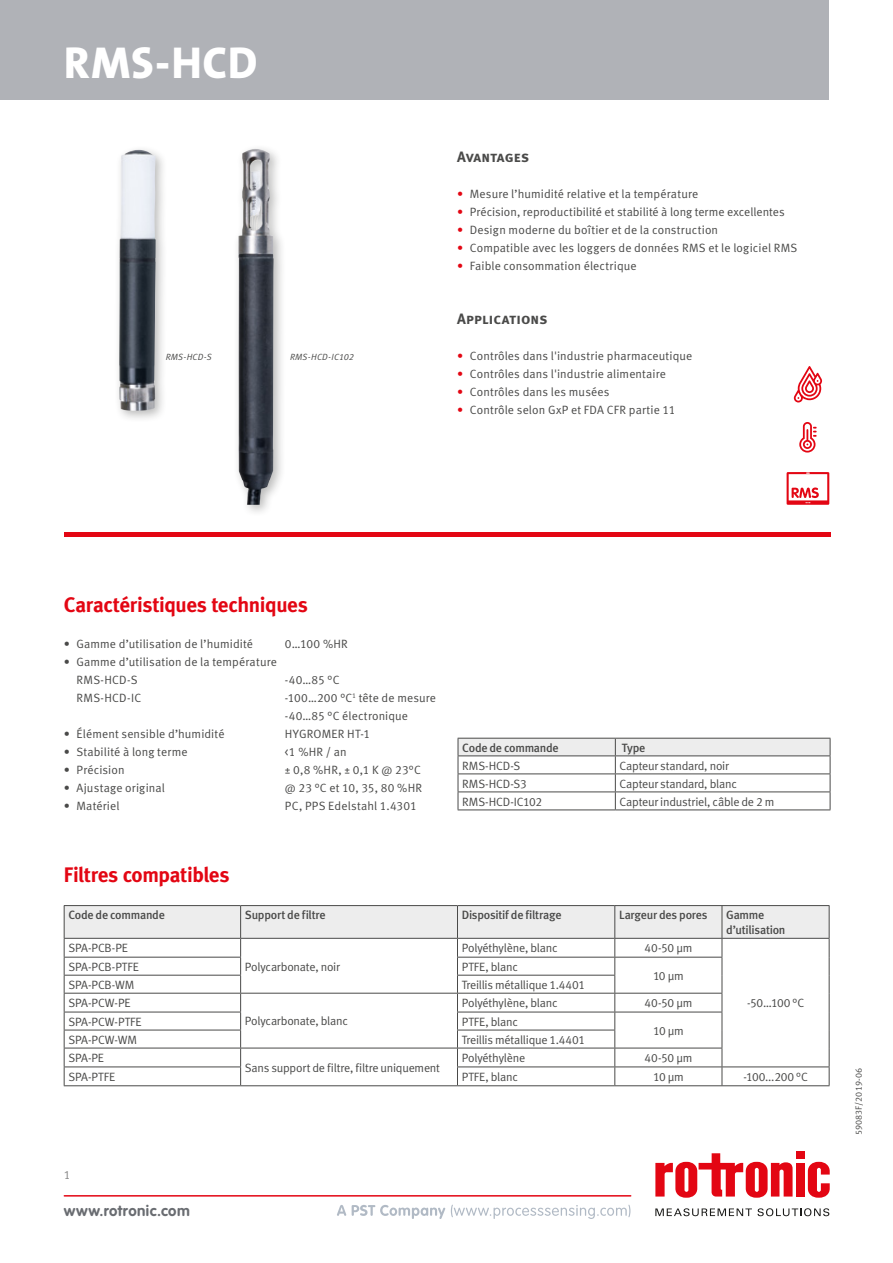
<style>
.page{position:relative;width:893px;height:1263px;background:#fff}
.page>*{position:absolute;margin:0;border:0;box-sizing:border-box;transform-origin:0 0}
.t1{font:800 45px "The Mix B8";letter-spacing:.015em;color:#fff}
.t2{font:21px "Meta Bold LF";letter-spacing:-.02em;color:#e30613}
.t3{font:15px "Meta Bold LF Caps";letter-spacing:.01em;color:#4a4a49}
.t4{font:700 15px "VAG Rounded";letter-spacing:.03em;color:#696c71}
.t5{font:12px/18px "Meta Normal LF";letter-spacing:.005em;color:#4a4a49}
.t6{font:12px "Meta Normal LF";letter-spacing:-.02em;color:#4a4a49}
.t7{font:12px/15px "Meta Medium LF";letter-spacing:-.02em;color:#4a4a49}
.t8{font:12px "Meta Normal LF";letter-spacing:-.015em;color:#4a4a49}
.t9{font:12px "Meta Normal LF";color:#878787}
.t10{font:italic 9px "Meta Normal LF";letter-spacing:.025em;color:#4a4a49}
.t11{font:9px "Meta Normal LF";letter-spacing:.01em;color:#4a4a49}
.s1{color:#e30613}
</style>
<div class="page">
<hr style="left:64px;top:1195px;width:567px;height:1px;background:#e30613">
<div style="left:796px;top:1163px;width:8px;height:33px;background:#e30613"></div>
<svg style="left:808px;top:1162px;width:22px;height:36px"></svg>
<div style="left:796px;top:1151px;width:8px;height:8px;background:#e30613"></div>
<svg style="left:655px;top:1153px;width:138px;height:45px"></svg>
<svg style="left:655px;top:1208px;width:97px;height:8px"></svg>
<svg style="left:758px;top:1208px;width:71px;height:8px"></svg>
<div style="left:0;top:0;width:829px;height:99px;background:#b0b2b7"></div>
<svg style="left:337px;top:1205px;width:293px;height:14px"></svg>
<hr style="left:64px;top:532px;width:766px;height:4px;background:#e30613">
<div style="left:113px;top:144px;width:55px;height:279px;background:#1d1d1b;opacity:.3"></div>
<img style="left:119px;top:150px;width:37px;height:261px">
<div style="left:233px;top:143px;width:53px;height:374px;background:#1d1d1b;opacity:.3"></div>
<img style="left:238px;top:149px;width:36px;height:356px">
<hr style="left:241px;top:1085px;width:216px;height:1px;background:#4a4a49">
<hr style="left:64px;top:1085px;width:177px;height:1px;background:#4a4a49">
<hr style="left:615px;top:1085px;width:107px;height:1px;background:#4a4a49">
<hr style="left:722px;top:1085px;width:107px;height:1px;background:#4a4a49">
<hr style="left:457px;top:1085px;width:158px;height:1px;background:#4a4a49">
<svg style="left:64px;top:905px;width:766px;height:180px"></svg>
<hr style="left:458px;top:809px;width:157px;height:1px;background:#4a4a49">
<svg style="left:458px;top:738px;width:373px;height:71px"></svg>
<hr style="left:615px;top:809px;width:215px;height:1px;background:#4a4a49">
<svg style="left:794px;top:366px;width:28px;height:36px"></svg>
<svg style="left:787px;top:472px;width:42px;height:33px"></svg>
<svg style="left:799px;top:422px;width:18px;height:31px"></svg>
<h1 class="t1" style="left:64px;top:39px;width:195px">RMS-HCD</h1>
<p class="t10" style="left:166px;top:351px;width:48px">RMS-HCD-S</p>
<p class="t10" style="left:290px;top:351px;width:65px">RMS-HCD-IC102</p>
<p class="t3" style="left:457px;top:147px;width:74px">Avantages</p>
<p class="t5" style="left:457px;top:185px;width:243px"><span class="s1">•</span> Mesure l’humidité relative et la température</p>
<p class="t5" style="left:457px;top:203px;width:329px"><span class="s1">•</span> Précision, reproductibilité et stabilité à long terme excellentes</p>
<p class="t5" style="left:457px;top:221px;width:263px"><span class="s1">•</span> Design moderne du boîtier et de la construction</p>
<p class="t5" style="left:457px;top:239px;width:342px"><span class="s1">•</span> Compatible avec les loggers de données RMS et le logiciel RMS</p>
<p class="t5" style="left:457px;top:257px;width:181px"><span class="s1">•</span> Faible consommation électrique</p>
<p class="t3" style="left:457px;top:309px;width:92px">Applications</p>
<p class="t5" style="left:457px;top:347px;width:237px"><span class="s1">•</span> Contrôles dans l'industrie pharmaceutique</p>
<p class="t5" style="left:457px;top:365px;width:210px"><span class="s1">•</span> Contrôles dans l'industrie alimentaire</p>
<p class="t5" style="left:457px;top:383px;width:154px"><span class="s1">•</span> Contrôles dans les musées</p>
<p class="t5" style="left:457px;top:401px;width:220px"><span class="s1">•</span> Contrôle selon GxP et FDA CFR partie 11</p>
<h2 class="t2" style="left:64px;top:591px;width:246px">Caractéristiques techniques</h2>
<p class="t5" style="left:64px;top:635px;width:191px">• Gamme d’utilisation de l’humidité</p>
<p class="t5" style="left:285px;top:635px;width:64px">0…100 %HR</p>
<p class="t5" style="left:77px;top:653px;width:202px;text-indent:-13px">• Gamme d’utilisation de la température<br>RMS-HCD-S</p>
<p class="t5" style="left:285px;top:671px;width:56px">-40…85 °C</p>
<p class="t5" style="left:77px;top:689px;width:66px">RMS-HCD-IC</p>
<p class="t5" style="left:285px;top:689px;width:153px">-100…200 °C<sup>1</sup> tête de mesure -40…85 °C électronique</p>
<p class="t5" style="left:64px;top:725px;width:162px">• Élément sensible d’humidité</p>
<p class="t5" style="left:285px;top:725px;width:87px">HYGROMER HT-1</p>
<p class="t5" style="left:64px;top:743px;width:125px">• Stabilité à long terme</p>
<p class="t5" style="left:285px;top:743px;width:63px">&lt;1 %HR / an</p>
<p class="t5" style="left:64px;top:761px;width:62px">• Précision</p>
<p class="t5" style="left:285px;top:761px;width:137px">± 0,8 %HR, ± 0,1 K @ 23°C</p>
<p class="t5" style="left:64px;top:779px;width:103px">• Ajustage original</p>
<p class="t5" style="left:285px;top:779px;width:139px">@ 23 °C et 10, 35, 80 %HR</p>
<p class="t5" style="left:64px;top:797px;width:57px">• Matériel</p>
<p class="t5" style="left:285px;top:797px;width:133px">PC, PPS Edelstahl 1.4301</p>
<p class="t7" style="left:462px;top:740px;width:98px">Code de commande</p>
<p class="t7" style="left:622px;top:740px;width:25px">Type</p>
<p class="t5" style="left:462px;top:756px;width:60px">RMS-HCD-S</p>
<p class="t6" style="left:620px;top:758px;width:111px">Capteur standard, noir</p>
<p class="t5" style="left:462px;top:774px;width:66px">RMS-HCD-S3</p>
<p class="t6" style="left:620px;top:776px;width:119px">Capteur standard, blanc</p>
<p class="t8" style="left:462px;top:794px;width:81px">RMS-HCD-IC102</p>
<p class="t6" style="left:620px;top:794px;width:156px">Capteur industriel, câble de 2 m</p>
<h2 class="t2" style="left:64px;top:861px;width:167px">Filtres compatibles</h2>
<p class="t7" style="left:68px;top:908px;width:98px">Code de commande</p>
<p class="t7" style="left:245px;top:908px;width:82px">Support de filtre</p>
<p class="t7" style="left:462px;top:908px;width:101px">Dispositif de filtrage</p>
<p class="t7" style="left:619px;top:908px;width:90px">Largeur des pores</p>
<p class="t7" style="left:726px;top:908px;width:61px">Gamme d’utilisation</p>
<p class="t5" style="left:68px;top:939px;width:61px">SPA-PCB-PE</p>
<p class="t6" style="left:245px;top:959px;width:96px">Polycarbonate, noir</p>
<p class="t8" style="left:462px;top:941px;width:97px">Polyéthylène, blanc</p>
<p class="t5" style="left:644px;top:939px;width:49px">40-50 μm</p>
<p class="t5" style="left:68px;top:957px;width:72px">SPA-PCB-PTFE</p>
<p class="t8" style="left:462px;top:960px;width:58px">PTFE, blanc</p>
<p class="t5" style="left:653px;top:966px;width:32px">10 μm</p>
<p class="t5" style="left:68px;top:975px;width:67px">SPA-PCB-WM</p>
<p class="t6" style="left:462px;top:978px;width:125px">Treillis métallique 1.4401</p>
<p class="t5" style="left:68px;top:994px;width:64px">SPA-PCW-PE</p>
<p class="t6" style="left:245px;top:1014px;width:104px">Polycarbonate, blanc</p>
<p class="t8" style="left:462px;top:996px;width:97px">Polyéthylène, blanc</p>
<p class="t5" style="left:644px;top:994px;width:49px">40-50 μm</p>
<p class="t5" style="left:747px;top:994px;width:59px">-50…100 °C</p>
<p class="t5" style="left:68px;top:1012px;width:75px">SPA-PCW-PTFE</p>
<p class="t8" style="left:462px;top:1015px;width:58px">PTFE, blanc</p>
<p class="t5" style="left:653px;top:1021px;width:32px">10 μm</p>
<p class="t5" style="left:68px;top:1030px;width:70px">SPA-PCW-WM</p>
<p class="t6" style="left:462px;top:1033px;width:125px">Treillis métallique 1.4401</p>
<p class="t5" style="left:68px;top:1049px;width:37px">SPA-PE</p>
<p class="t6" style="left:245px;top:1060px;width:197px">Sans support de filtre, filtre uniquement</p>
<p class="t8" style="left:462px;top:1051px;width:65px">Polyéthylène</p>
<p class="t5" style="left:644px;top:1049px;width:49px">40-50 μm</p>
<p class="t5" style="left:68px;top:1068px;width:48px">SPA-PTFE</p>
<p class="t8" style="left:462px;top:1070px;width:58px">PTFE, blanc</p>
<p class="t5" style="left:653px;top:1068px;width:32px">10 μm</p>
<p class="t5" style="left:743px;top:1068px;width:66px">-100...200 °C</p>
<p class="t9" style="left:64px;top:1168px;width:8px">1</p>
<p class="t4" style="left:64px;top:1202px;width:128px">www.rotronic.com</p>
<p class="t11" style="left:853px;top:1135px;width:69px;rotate:-90deg">59083F/2019-06</p>
</div>
